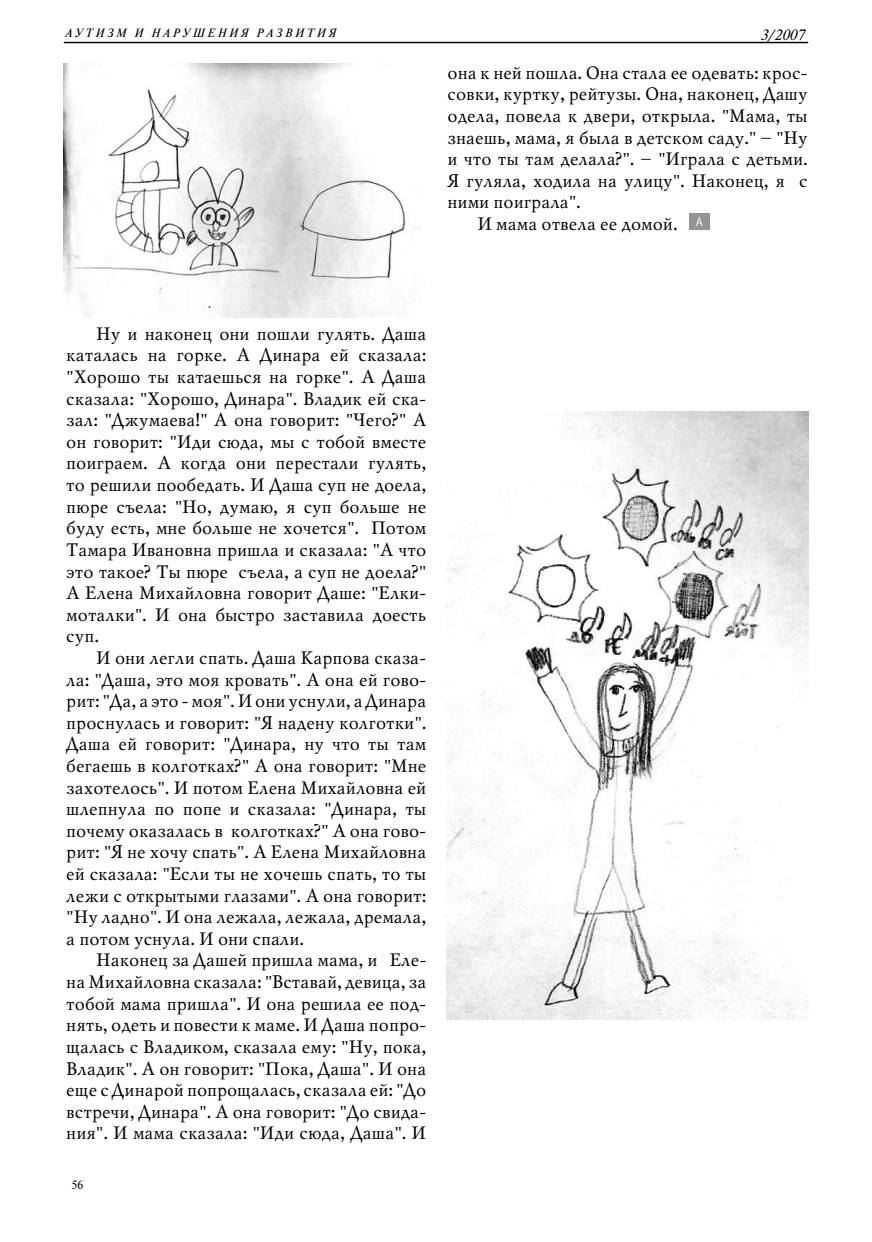
<style>
.page{position:relative;width:872px;height:1242px;background:#fff}
.page>*{position:absolute;margin:0;border:0;box-sizing:border-box;transform-origin:0 0}
.t1{font:18px "Mysl C";color:#000}
.t2{font:italic 15px "Newton C";color:#000}
.t3{font:italic 12px "Newton C";letter-spacing:.2em;color:#000}
.t4{font:12px "Newton C";color:#000}
</style>
<div class="page">
<hr style="left:64px;top:42px;width:744px;height:1px;background:#000">
<div style="left:689px;top:213px;width:20px;height:17px;background:#949494"></div>
<img style="left:446px;top:412px;width:362px;height:607px">
<img style="left:64px;top:64px;width:355px;height:254px">
<p class="t3" style="left:65px;top:26px;width:272px">АУТИЗМ И НАРУШЕНИЯ РАЗВИТИЯ</p>
<p class="t2" style="left:760px;top:27px;width:45px">3/2007</p>
<p class="t1" style="left:446px;top:63px;width:359px">она к ней пошла. Она стала ее одевать: крос-</p>
<p class="t1" style="left:446px;top:85px;width:361px">совки, куртку, рейтузы. Она, наконец, Дашу</p>
<p class="t1" style="left:446px;top:106px;width:361px">одела, повела к двери, открыла. "Мама, ты</p>
<p class="t1" style="left:446px;top:128px;width:361px">знаешь, мама, я была в детском саду." – "Ну</p>
<p class="t1" style="left:446px;top:150px;width:361px">и что ты там делала?". – "Играла с детьми.</p>
<p class="t1" style="left:446px;top:171px;width:361px">Я гуляла, ходила на улицу". Наконец, я с</p>
<p class="t1" style="left:446px;top:193px;width:135px">ними поиграла".</p>
<p class="t1" style="left:476px;top:214px;width:228px">И мама отвела ее домой. <sup>А</sup></p>
<p class="t1" style="left:95px;top:324px;width:332px">Ну и наконец они пошли гулять. Даша</p>
<p class="t1" style="left:65px;top:346px;width:361px">каталась на горке. А Динара ей сказала:</p>
<p class="t1" style="left:65px;top:368px;width:361px">"Хорошо ты катаешься на горке". А Даша</p>
<p class="t1" style="left:65px;top:389px;width:359px">сказала: "Хорошо, Динара". Владик ей ска-</p>
<p class="t1" style="left:65px;top:411px;width:361px">зал: "Джумаева!" А она говорит: "Чего?" А</p>
<p class="t1" style="left:65px;top:432px;width:361px">он говорит: "Иди сюда, мы с тобой вместе</p>
<p class="t1" style="left:65px;top:454px;width:361px">поиграем. А когда они перестали гулять,</p>
<p class="t1" style="left:65px;top:476px;width:361px">то решили пообедать. И Даша суп не доела,</p>
<p class="t1" style="left:65px;top:497px;width:361px">пюре съела: "Но, думаю, я суп больше не</p>
<p class="t1" style="left:65px;top:519px;width:361px">буду есть, мне больше не хочется". Потом</p>
<p class="t1" style="left:65px;top:540px;width:361px">Тамара Ивановна пришла и сказала: "А что</p>
<p class="t1" style="left:65px;top:562px;width:361px">это такое? Ты пюре съела, а суп не доела?"</p>
<p class="t1" style="left:65px;top:584px;width:359px">А Елена Михайловна говорит Даше: "Елки-</p>
<p class="t1" style="left:65px;top:605px;width:361px">моталки". И она быстро заставила доесть</p>
<p class="t1" style="left:65px;top:627px;width:34px">суп.</p>
<p class="t1" style="left:95px;top:648px;width:329px">И они легли спать. Даша Карпова сказа-</p>
<p class="t1" style="left:65px;top:670px;width:359px">ла: "Даша, это моя кровать". А она ей гово-</p>
<p class="t1" style="left:65px;top:692px;width:361px">рит: "Да, а это - моя". И они уснули, а Динара</p>
<p class="t1" style="left:65px;top:713px;width:361px">проснулась и говорит: "Я надену колготки".</p>
<p class="t1" style="left:65px;top:735px;width:361px">Даша ей говорит: "Динара, ну что ты там</p>
<p class="t1" style="left:65px;top:756px;width:361px">бегаешь в колготках?" А она говорит: "Мне</p>
<p class="t1" style="left:65px;top:778px;width:361px">захотелось". И потом Елена Михайловна ей</p>
<p class="t1" style="left:65px;top:800px;width:361px">шлепнула по попе и сказала: "Динара, ты</p>
<p class="t1" style="left:65px;top:821px;width:359px">почему оказалась в колготках?" А она гово-</p>
<p class="t1" style="left:65px;top:843px;width:361px">рит: "Я не хочу спать". А Елена Михайловна</p>
<p class="t1" style="left:65px;top:864px;width:361px">ей сказала: "Если ты не хочешь спать, то ты</p>
<p class="t1" style="left:65px;top:886px;width:361px">лежи с открытыми глазами". А она говорит:</p>
<p class="t1" style="left:65px;top:908px;width:361px">"Ну ладно". И она лежала, лежала, дремала,</p>
<p class="t1" style="left:65px;top:929px;width:239px">а потом уснула. И они спали.</p>
<p class="t1" style="left:95px;top:951px;width:329px">Наконец за Дашей пришла мама, и Еле-</p>
<p class="t1" style="left:65px;top:972px;width:361px">на Михайловна сказала: "Вставай, девица, за</p>
<p class="t1" style="left:65px;top:994px;width:359px">тобой мама пришла". И она решила ее под-</p>
<p class="t1" style="left:65px;top:1016px;width:359px">нять, одеть и повести к маме. И Даша попро-</p>
<p class="t1" style="left:65px;top:1037px;width:361px">щалась с Владиком, сказала ему: "Ну, пока,</p>
<p class="t1" style="left:65px;top:1059px;width:361px">Владик". А он говорит: "Пока, Даша". И она</p>
<p class="t1" style="left:65px;top:1080px;width:361px">еще с Динарой попрощалась, сказала ей: "До</p>
<p class="t1" style="left:65px;top:1102px;width:359px">встречи, Динара". А она говорит: "До свида-</p>
<p class="t1" style="left:65px;top:1124px;width:361px">ния". И мама сказала: "Иди сюда, Даша". И</p>
<p class="t4" style="left:71px;top:1178px;width:14px">56</p>
</div>
